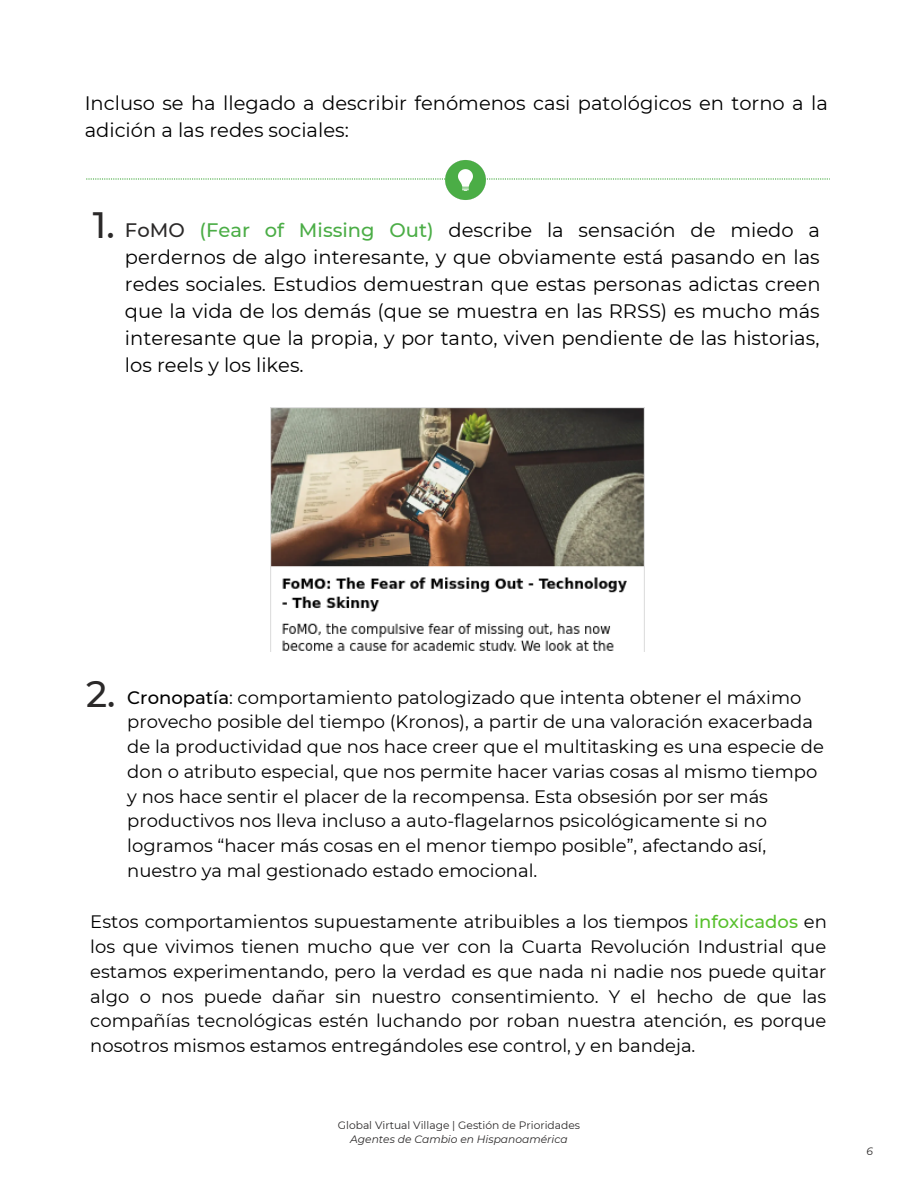
<style>
.page{position:relative;width:918px;height:1188px;background:#fff}
.page>*{position:absolute;margin:0;border:0;box-sizing:border-box;transform-origin:0 0}
.t1{font:500 36.6px "Montserrat";color:#2b2929}
.t2{font:19.5px/27px "Montserrat";color:#000}
.t3{font:18px/24.8px "Montserrat";color:#000}
.t4{font:10.65px "Montserrat";color:#2b2929}
.t5{font:italic 10.65px "Montserrat";color:#2b2929}
.s1{font-weight:500;font-size:36.6px;color:#2b2929}
.s2{font-weight:500;color:#2b2929}
.s3{font-weight:500;color:#4bad46}
.s4{font-weight:500}
.s5{font-weight:500;color:#57c02c}
</style>
<div class="page">
<img style="left:271px;top:408px;width:373px;height:244px">
<svg style="left:86px;top:178px;width:744px;height:2px"></svg>
<img style="left:441px;top:160px;width:49px;height:40px">
<p class="t2" style="left:85px;top:90px;width:745px">Incluso se ha llegado a describir fenómenos casi patológicos en torno a la adición a las redes sociales:</p>
<p class="t2" style="left:125px;top:217px;width:697px;text-align:justify;text-indent:-32px"><span class="s1">1.</span> <span class="s2">FoMO</span> <span class="s3">(Fear of Missing Out)</span> describe la sensación de miedo a perdernos de algo interesante, y que obviamente está pasando en las redes sociales. Estudios demuestran que estas personas adictas creen que la vida de los demás (que se muestra en las RRSS) es mucho más interesante que la propia, y por tanto, viven pendiente de las historias, los reels y los likes.</p>
<h1 class="t1" style="left:86px;top:671px;width:31px">2.</h1>
<p class="t3" style="left:127px;top:685px;width:698px"><span class="s4">Cronopatía</span>: comportamiento patologizado que intenta obtener el máximo provecho posible del tiempo (Kronos), a partir de una valoración exacerbada de la productividad que nos hace creer que el multitasking es una especie de don o atributo especial, que nos permite hacer varias cosas al mismo tiempo y nos hace sentir el placer de la recompensa. Esta obsesión por ser más productivos nos lleva incluso a auto-flagelarnos psicológicamente si no logramos “hacer más cosas en el menor tiempo posible”, afectando así, nuestro ya mal gestionado estado emocional.</p>
<p class="t3" style="left:90px;top:909px;width:738px;text-align:justify">Estos comportamientos supuestamente atribuibles a los tiempos <span class="s5">infoxicados</span> en los que vivimos tienen mucho que ver con la Cuarta Revolución Industrial que estamos experimentando, pero la verdad es que nada ni nadie nos puede quitar algo o nos puede dañar sin nuestro consentimiento. Y el hecho de que las compañías tecnológicas estén luchando por roban nuestra atención, es porque nosotros mismos estamos entregándoles ese control, y en bandeja.</p>
<p class="t4" style="left:338px;top:1119px;width:244px">Global Virtual Village | Gestión de Prioridades</p>
<p class="t5" style="left:350px;top:1133px;width:219px">Agentes de Cambio en Hispanoamérica</p>
<p class="t5" style="left:867px;top:1145px;width:8px">6</p>
</div>
